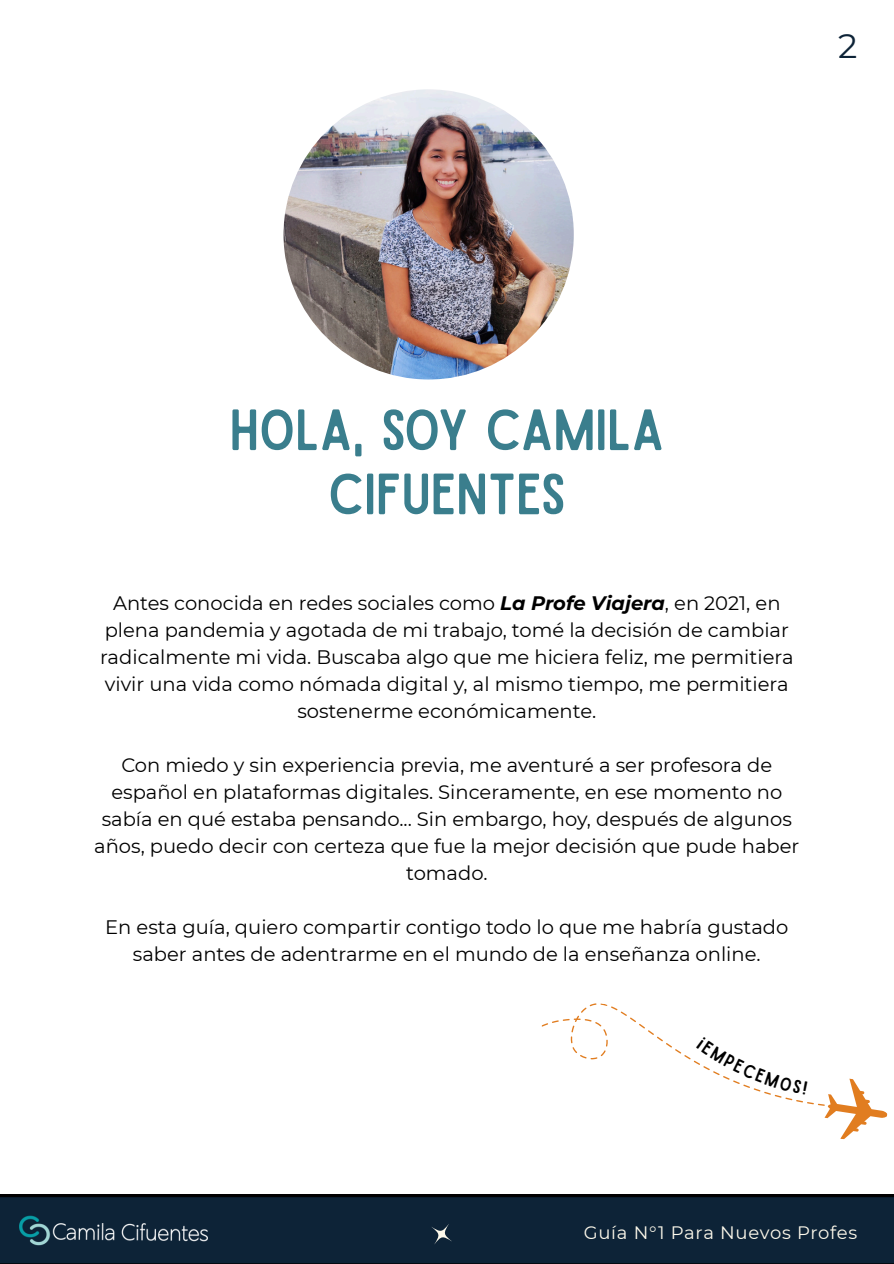
<style>
.page{position:relative;width:894px;height:1264px;background:#fff}
.page>*{position:absolute;margin:0;border:0;box-sizing:border-box;transform-origin:0 0}
.t1{font:55.5px/64.2px "Sailors";color:#3a7e8d;text-align:center}
.t2{font:33.9px "Montserrat";color:#0d2337}
.t3{font:19.5px/27px "Montserrat";color:#000;text-align:center}
.t4{font:18px "Montserrat";letter-spacing:.04em;color:#fdf9eb}
.s1{font-weight:700;font-style:italic}
</style>
<div class="page">
<img style="left:283px;top:89px;width:290px;height:290px;border-radius:50%">
<div style="left:0;top:1194px;width:893px;height:69px;background:#0d2337"></div>
<svg style="left:423px;top:1215px;width:36px;height:37px"></svg>
<img style="left:20px;top:1194px;width:188px;height:69px">
<svg style="left:541px;top:1003px;width:347px;height:137px"></svg>
<h2 class="t2" style="left:837px;top:25px;width:21px">2</h2>
<p class="t1" style="left:230px;top:400px;width:436px">HOLA, SOY CAMILA<br>CIFUENTES</p>
<p class="t3" style="left:100px;top:589px;width:695px">Antes conocida en redes sociales como <span class="s1">La Profe Viajera</span>, en 2021, en plena pandemia y agotada de mi trabajo, tomé la decisión de cambiar radicalmente mi vida. Buscaba algo que me hiciera feliz, me permitiera</p>
<h1 class="t3" style="left:105px;top:670px;width:685px">vivir una vida como nómada digital y, al mismo tiempo, me permitiera sostenerme económicamente.</h1>
<h1 class="t3" style="left:94px;top:751px;width:706px">Con miedo y sin experiencia previa, me aventuré a ser profesora de español en plataformas digitales. Sinceramente, en ese momento no sabía en qué estaba pensando... Sin embargo, hoy, después de algunos años, puedo decir con certeza que fue la mejor decisión que pude haber</h1>
<p class="t3" style="left:406px;top:859px;width:83px">tomado.</p>
<p class="t3" style="left:105px;top:913px;width:684px">En esta guía, quiero compartir contigo todo lo que me habría gustado</p>
<p class="t3" style="left:133px;top:940px;width:629px">saber antes de adentrarme en el mundo de la enseñanza online.</p>
<p class="t4" style="left:583px;top:1221px;width:275px">Guía N°1 Para Nuevos Profes</p>
</div>
